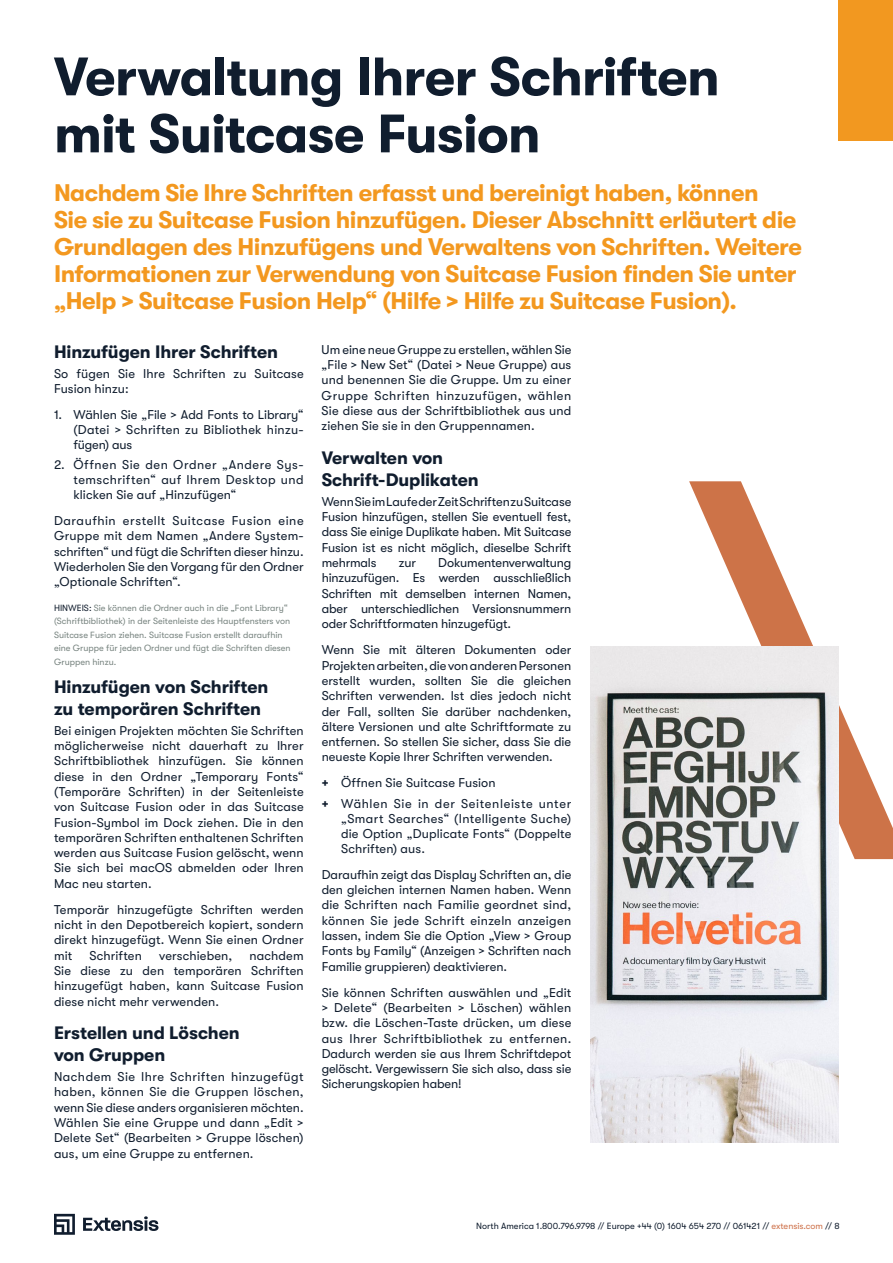
<style>
.page{position:relative;width:893px;height:1263px;background:#fff}
.page>*{position:absolute;margin:0;border:0;box-sizing:border-box;transform-origin:0 0}
.t1{font:700 54px/57px "GT Walsheim";letter-spacing:-.015em;color:#101d2e}
.t2{font:700 24px/27px "GT Walsheim";letter-spacing:-.02em;color:#f3981f}
.t3{font:700 18px/22.5px "GT Walsheim";letter-spacing:-.005em;color:#101d2e}
.t4{font:12.75px/15.3px "GT Walsheim";letter-spacing:.005em;color:#101d2e;text-align:justify}
.t5{font:12.75px/20.4px "GT Walsheim";letter-spacing:.04em;color:#101d2e}
.t6{font:9px/13.5px "GT Walsheim";color:#798581}
.t7{font:9px "GT Walsheim";color:#101d2e}
.s1{color:#111d2d}
.s2{font-weight:700}
.s3{color:#ce724b}
</style>
<div class="page">
<div style="left:839px;top:0;width:54px;height:141px;background:#f29820"></div>
<svg style="left:54px;top:1214px;width:21px;height:21px"></svg>
<svg style="left:83px;top:1216px;width:75px;height:15px"></svg>
<svg style="left:689px;top:481px;width:204px;height:378px"></svg>
<img style="left:590px;top:646px;width:249px;height:497px">
<h1 class="t1" style="left:54px;top:48px;width:667px">Verwaltung Ihrer Schriften mit Suitcase Fusion</h1>
<p class="t2" style="left:54px;top:179px;width:749px">Nachdem Sie Ihre Schriften erfasst und bereinigt haben, können<br>Sie sie zu Suitcase Fusion hinzufügen. Dieser Abschnitt erläutert die Grundlagen des Hinzufügens und Verwaltens von Schriften. Weitere Informationen zur Verwendung von Suitcase Fusion finden Sie unter „Help &gt; Suitcase Fusion Help“ (Hilfe &gt; Hilfe zu Suitcase Fusion).</p>
<h3 class="t3" style="left:54px;top:340px;width:226px">Hinzufügen Ihrer Schriften</h3>
<p class="t4" style="left:54px;top:366px;width:251px">So fügen Sie Ihre Schriften zu Suitcase<br>Fusion hinzu:</p>
<p class="t4" style="left:73px;top:407px;width:232px;text-indent:-19px">1. Wählen Sie „File &gt; Add Fonts to Library“ (Datei &gt; Schriften zu Bibliothek hinzu&shy;fügen) aus</p>
<p class="t4" style="left:73px;top:457px;width:232px;text-indent:-19px">2. Öffnen Sie den Ordner „Andere Sys&shy;temschriften“ auf Ihrem Desktop und klicken Sie auf „Hinzufügen“</p>
<p class="t4" style="left:54px;top:513px;width:251px">Daraufhin erstellt Suitcase Fusion eine Gruppe mit dem Namen „Andere System&shy;schriften“ und fügt die Schriften dieser hinzu.<br>Wiederholen Sie den Vorgang für den Ordner „Optionale Schriften“.</p>
<p class="t6" style="left:54px;top:601px;width:238px"><span class="s1">HINWEIS:</span> Sie können die Ordner auch in die „Font Library“ (Schriftbibliothek) in der Seitenleiste des Hauptfensters von Suitcase Fusion ziehen. Suitcase Fusion erstellt daraufhin eine Gruppe für jeden Ordner und fügt die Schriften diesen Gruppen hinzu.</p>
<h3 class="t3" style="left:54px;top:675px;width:216px">Hinzufügen von Schriften zu temporären Schriften</h3>
<p class="t4" style="left:54px;top:723px;width:251px">Bei einigen Projekten möchten Sie Schriften möglicherweise nicht dauerhaft zu Ihrer Schriftbibliothek hinzufügen. Sie können diese in den Ordner „Temporary Fonts“ (Temporäre Schriften) in der Seitenleiste von Suitcase Fusion oder in das Suitcase Fusion-Symbol im Dock ziehen. Die in den temporären Schriften enthaltenen Schriften werden aus Suitcase Fusion gelöscht, wenn Sie sich bei macOS abmelden oder Ihren Mac neu starten.</p>
<p class="t4" style="left:54px;top:902px;width:251px">Temporär hinzugefügte Schriften werden nicht in den Depotbereich kopiert, sondern direkt hinzugefügt. Wenn Sie einen Ordner mit</p>
<p class="t4" style="left:322px;top:342px;width:251px">Um eine neue Gruppe zu erstellen, wählen Sie „File &gt; New Set“ (Datei &gt; Neue Gruppe) aus und benennen Sie die Gruppe. Um zu einer Gruppe Schriften hinzuzufügen, wählen Sie diese aus der Schriftbibliothek aus und ziehen Sie sie in den Gruppennamen.</p>
<h3 class="t3" style="left:322px;top:446px;width:158px">Verwalten von<br>Schrift-Duplikaten</h3>
<p class="t4" style="left:322px;top:494px;width:251px">Wenn Sie im Laufe der Zeit Schriften zu Suitcase Fusion hinzufügen, stellen Sie eventuell fest, dass Sie einige Duplikate haben. Mit Suitcase Fusion ist es nicht möglich, dieselbe Schrift mehrmals</p>
<p class="t4" style="left:322px;top:555px;width:251px;text-indent:117px">Dokumentenverwaltung hinzuzufügen. Es werden ausschließlich Schriften mit demselben internen Namen, aber unterschiedlichen Versionsnummern oder Schriftformaten hinzugefügt.</p>
<p class="t4" style="left:322px;top:642px;width:251px">Wenn Sie mit älteren Dokumenten oder Projekten arbeiten, die von anderen Personen erstellt wurden, sollten Sie die gleichen Schriften verwenden. Ist dies jedoch nicht der Fall, sollten Sie darüber nachdenken, ältere Versionen und alte Schriftformate zu entfernen. So stellen Sie sicher, dass Sie die neueste Kopie Ihrer Schriften verwenden.</p>
<p class="t5" style="left:322px;top:773px;width:251px"><span class="s2">+</span> Öffnen Sie Suitcase Fusion<br><span class="s2">+</span> Wählen Sie in der Seitenleiste unter</p>
<p class="t4" style="left:341px;top:811px;width:232px">„Smart Searches“ (Intelligente Suche) die Option „Duplicate Fonts“ (Doppelte Schriften) aus.</p>
<p class="t4" style="left:322px;top:867px;width:251px">Daraufhin zeigt das Display Schriften an, die den gleichen internen Namen haben. Wenn die Schriften nach Familie geordnet sind, können Sie jede Schrift einzeln anzeigen lassen, indem Sie die Option „View &gt; Group Fonts by Family“ (Anzeigen &gt; Schriften nach Familie gruppieren) deaktivieren.</p>
<p class="t4" style="left:322px;top:985px;width:251px">Sie können Schriften auswählen und „Edit &gt; Delete“ (Bearbeiten &gt; Löschen) wählen bzw. die Löschen-Taste drücken, um diese aus Ihrer Schriftbibliothek zu entfernen.<br>Dadurch werden sie aus Ihrem Schriftdepot gelöscht. Vergewissern Sie sich also, dass sie Sicherungskopien haben!</p>
<p class="t4" style="left:399px;top:555px;width:19px">zur</p>
<p class="t4" style="left:89px;top:948px;width:54px">Schriften</p>
<p class="t4" style="left:159px;top:948px;width:75px">verschieben,</p>
<p class="t4" style="left:54px;top:948px;width:251px;text-indent:195px">nachdem Sie diese zu den temporären Schriften hinzugefügt haben, kann Suitcase Fusion diese nicht mehr verwenden.</p>
<h3 class="t3" style="left:54px;top:1021px;width:187px">Erstellen und Löschen von Gruppen</h3>
<p class="t4" style="left:54px;top:1069px;width:251px">Nachdem Sie Ihre Schriften hinzugefügt haben, können Sie die Gruppen löschen, wenn Sie diese anders organisieren möchten.<br>Wählen Sie eine Gruppe und dann „Edit &gt; Delete Set“ (Bearbeiten &gt; Gruppe löschen) aus, um eine Gruppe zu entfernen.</p>
<p class="t7" style="left:476px;top:1221px;width:365px">North America 1.800.796.9798 // Europe +44 (0) 1604 654 270 // 061421 // <span class="s3">extensis.com</span> // <span class="s1">8</span></p>
</div>
